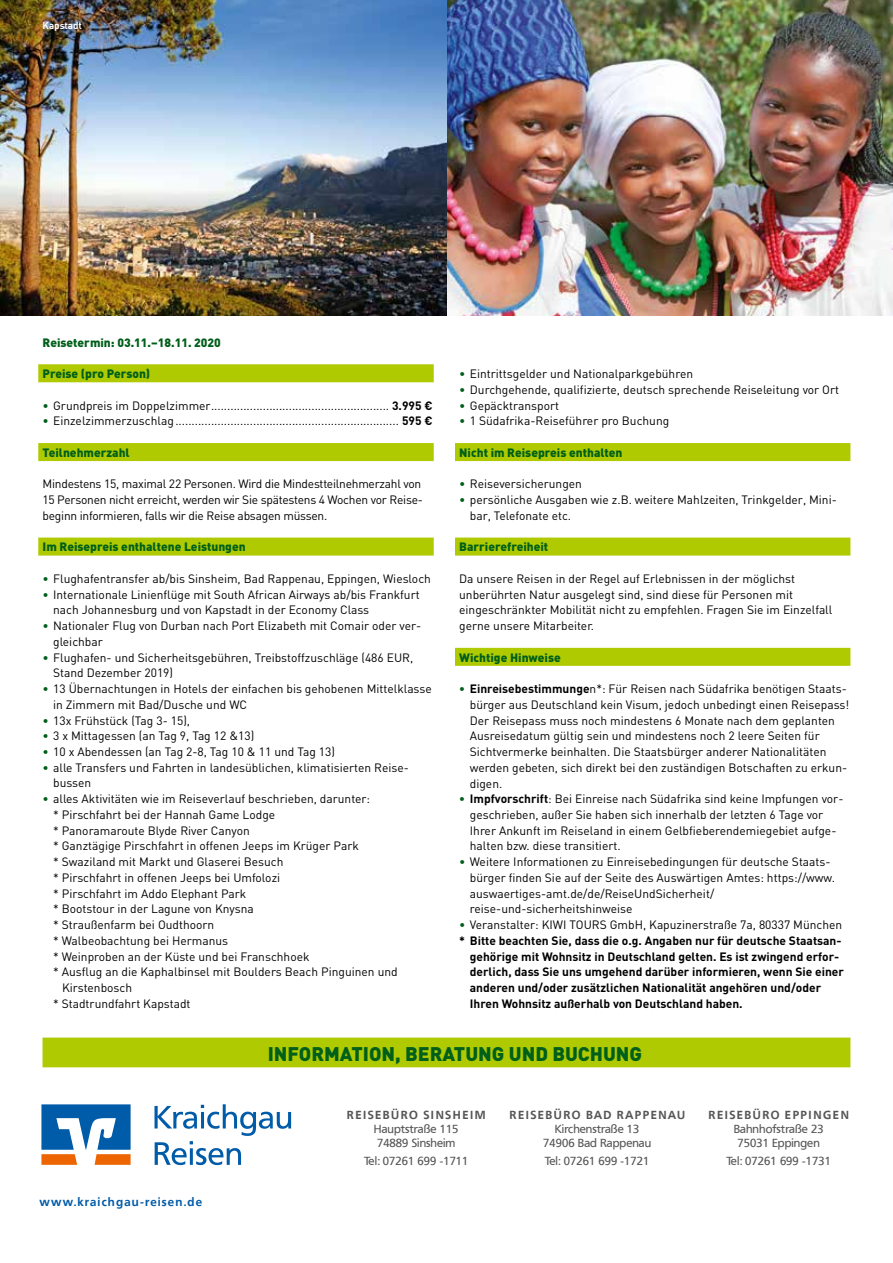
<style>
.page{position:relative;width:893px;height:1263px;background:#fff}
.page>*{position:absolute;margin:0;border:0;box-sizing:border-box;transform-origin:0 0}
.t1{font:900 19.5px "DIN";color:#005f1a}
.t2{font:12px/15.8px "DIN";color:#000}
.t3{font:700 12px "DIN";color:#000}
.t4{font:12px/15.8px "DIN";letter-spacing:-.02em;color:#000}
.t5{font:900 12px "DIN";color:#005f1a}
.t6{font:11.7px/14.2px "Frutiger VR";color:#565655;text-align:center}
.t7{font:700 11.7px "Frutiger VR";letter-spacing:.14em;color:#565655}
.t8{font:700 11.7px "Frutiger VR";letter-spacing:.1em;color:#005ba9}
.t9{font:700 11.7px "Frutiger VR";letter-spacing:.12em;color:#565655}
.t10{font:700 9.75px "DIN";color:#fff}
.s1{color:#005f1a}
.s2{font-weight:700}
.s3{font-weight:700;color:#005f1a}
</style>
<div class="page">
<img style="left:446px;top:0;width:447px;height:315px">
<div style="left:38px;top:364px;width:396px;height:18px;background:#afca00"></div>
<div style="left:38px;top:443px;width:396px;height:18px;background:#afca00"></div>
<div style="left:38px;top:538px;width:396px;height:18px;background:#afca00"></div>
<div style="left:455px;top:443px;width:395px;height:18px;background:#afca00"></div>
<div style="left:455px;top:538px;width:395px;height:18px;background:#afca00"></div>
<div style="left:455px;top:648px;width:395px;height:18px;background:#afca00"></div>
<img style="left:0;top:0;width:446px;height:315px">
<div style="left:43px;top:1037px;width:807px;height:30px;background:#afca00"></div>
<svg style="left:41px;top:1104px;width:90px;height:61px"></svg>
<svg style="left:154px;top:1104px;width:137px;height:61px"></svg>
<p class="t10" style="left:43px;top:19px;width:41px">Kapstadt</p>
<p class="t5" style="left:43px;top:334px;width:180px">Reisetermin: 03.11.–18.11. 2020</p>
<p class="t5" style="left:43px;top:366px;width:109px">Preise (pro Person)</p>
<p class="t2" style="left:43px;top:397px;width:391px"><span class="s1">•</span> Grundpreis im Doppelzimmer....................................................... <span class="s2">3.995 ¤</span></p>
<p class="t2" style="left:43px;top:413px;width:391px"><span class="s1">•</span> Einzelzimmerzuschlag..................................................................... <span class="s2">595 €</span></p>
<p class="t5" style="left:43px;top:444px;width:89px">Teilnehmerzahl</p>
<p class="t4" style="left:43px;top:476px;width:382px">Mindestens 15, maximal 22 Personen. Wird die Mindestteilnehmerzahl von<br>15 Personen nicht erreicht, werden wir Sie spätestens 4 Wochen vor Reise&shy;beginn informieren, falls wir die Reise absagen müssen.</p>
<p class="t5" style="left:43px;top:539px;width:205px">Im Reisepreis enthaltene Leistungen</p>
<p class="t2" style="left:43px;top:570px;width:390px"><span class="s1">•</span> Flughafentransfer ab/bis Sinsheim, Bad Rappenau, Eppingen, Wiesloch</p>
<p class="t2" style="left:53px;top:586px;width:368px;text-indent:-11px"><span class="s1">•</span> Internationale Linienflüge mit South African Airways ab/bis Frankfurt nach Johannesburg und von Kapstadt in der Economy Class</p>
<p class="t2" style="left:53px;top:618px;width:370px;text-indent:-11px"><span class="s1">•</span> Nationaler Flug von Durban nach Port Elizabeth mit Comair oder ver&shy;gleichbar</p>
<p class="t2" style="left:53px;top:649px;width:362px;text-indent:-11px"><span class="s1">•</span> Flughafen- und Sicherheitsgebühren, Treibstoffzuschläge (486 EUR,<br>Stand Dezember 2019)</p>
<p class="t2" style="left:53px;top:680px;width:380px;text-indent:-11px"><span class="s1">•</span> 13 Übernachtungen in Hotels der einfachen bis gehobenen Mittelklasse in Zimmern mit Bad/Dusche und WC</p>
<p class="t2" style="left:43px;top:712px;width:149px"><span class="s1">•</span> 13x Frühstück (Tag 3- 15),</p>
<p class="t2" style="left:43px;top:728px;width:213px"><span class="s1">•</span> 3 x Mittagessen (an Tag 9, Tag 12 &amp;13)</p>
<p class="t2" style="left:43px;top:743px;width:294px"><span class="s1">•</span> 10 x Abendessen (an Tag 2-8, Tag 10 &amp; 11 und Tag 13)</p>
<p class="t2" style="left:53px;top:759px;width:357px;text-indent:-11px"><span class="s1">•</span> alle Transfers und Fahrten in landesüblichen, klimatisierten Reise&shy;bussen</p>
<p class="t2" style="left:43px;top:791px;width:329px"><span class="s1">•</span> alles Aktivitäten wie im Reiseverlauf beschrieben, darunter:</p>
<p class="t2" style="left:53px;top:806px;width:224px">* Pirschfahrt bei der Hannah Game Lodge</p>
<p class="t2" style="left:53px;top:822px;width:198px">* Panoramaroute Blyde River Canyon</p>
<p class="t2" style="left:53px;top:838px;width:307px">* Ganztägige Pirschfahrt in offenen Jeeps im Krüger Park</p>
<p class="t2" style="left:53px;top:854px;width:232px">* Swaziland mit Markt und Glaserei Besuch</p>
<p class="t2" style="left:53px;top:869px;width:229px">* Pirschfahrt in offenen Jeeps bei Umfolozi</p>
<p class="t2" style="left:53px;top:885px;width:195px">* Pirschfahrt im Addo Elephant Park</p>
<p class="t2" style="left:53px;top:901px;width:202px">* Bootstour in der Lagune von Knysna</p>
<p class="t2" style="left:53px;top:917px;width:163px">* Straußenfarm bei Oudthoorn</p>
<p class="t2" style="left:53px;top:932px;width:177px">* Walbeobachtung bei Hermanus</p>
<p class="t2" style="left:53px;top:948px;width:258px">* Weinproben an der Küste und bei Franschhoek</p>
<p class="t2" style="left:53px;top:964px;width:346px">* Ausflug an die Kaphalbinsel mit Boulders Beach Pinguinen und</p>
<p class="t2" style="left:62px;top:980px;width:72px">Kirstenbosch</p>
<p class="t2" style="left:53px;top:995px;width:139px">* Stadtrundfahrt Kapstadt</p>
<p class="t2" style="left:459px;top:366px;width:235px"><span class="s1">•</span> Eintrittsgelder und Nationalparkgebühren</p>
<p class="t2" style="left:459px;top:381px;width:381px"><span class="s1">•</span> Durchgehende, qualifizierte, deutsch sprechende Reiseleitung vor Ort</p>
<p class="t2" style="left:459px;top:397px;width:101px"><span class="s1">•</span> Gepäcktransport</p>
<p class="t2" style="left:459px;top:413px;width:212px"><span class="s1">•</span> 1 Südafrika-Reiseführer pro Buchung</p>
<p class="t5" style="left:459px;top:444px;width:165px">Nicht im Reisepreis enthalten</p>
<p class="t2" style="left:459px;top:476px;width:124px"><span class="s1">•</span> Reiseversicherungen</p>
<p class="t2" style="left:470px;top:492px;width:368px;text-indent:-11px"><span class="s1">•</span> persönliche Ausgaben wie z.B. weitere Mahlzeiten, Trinkgelder, Mini&shy;bar, Telefonate etc.</p>
<p class="t5" style="left:459px;top:539px;width:91px">Barrierefreiheit</p>
<p class="t2" style="left:459px;top:570px;width:375px">Da unsere Reisen in der Regel auf Erlebnissen in der möglichst unberührten Natur ausgelegt sind, sind diese für Personen mit eingeschränkter Mobilität nicht zu empfehlen. Fragen Sie im Einzelfall gerne unsere Mitarbeiter.</p>
<p class="t5" style="left:459px;top:649px;width:103px">Wichtige Hinweise</p>
<p class="t2" style="left:470px;top:681px;width:381px;text-indent:-11px"><span class="s3">•</span> <span class="s2">Einreisebestimmunge</span>n*: Für Reisen nach Südafrika benötigen Staats&shy;bürger aus Deutschland kein Visum, jedoch unbedingt einen Reisepass!<br>Der Reisepass muss noch mindestens 6 Monate nach dem geplanten Ausreisedatum gültig sein und mindestens noch 2 leere Seiten für Sichtvermerke beinhalten. Die Staatsbürger anderer Nationalitäten werden gebeten, sich direkt bei den zuständigen Botschaften zu erkun&shy;digen.</p>
<p class="t2" style="left:470px;top:791px;width:375px;text-indent:-11px"><span class="s3">•</span> <span class="s2">Impfvorschrift</span>: Bei Einreise nach Südafrika sind keine Impfungen vor&shy;geschrieben, außer Sie haben sich innerhalb der letzten 6 Tage vor Ihrer Ankunft im Reiseland in einem Gelbfieberendemiegebiet aufge&shy;halten bzw. diese transitiert.</p>
<p class="t2" style="left:470px;top:854px;width:367px;text-indent:-11px"><span class="s1">•</span> Weitere Informationen zu Einreisebedingungen für deutsche Staats&shy;bürger finden Sie auf der Seite des Auswärtigen Amtes: https://www. auswaertiges-amt.de/de/ReiseUndSicherheit/ reise-und-sicherheitshinweise</p>
<p class="t2" style="left:459px;top:917px;width:385px"><span class="s1">•</span> Veranstalter: KIWI TOURS GmbH, Kapuzinerstraße 7a, 80337 München</p>
<p class="t3" style="left:459px;top:933px;width:384px">* Bitte beachten Sie, dass die o.g. Angaben nur für deutsche Staatsan-</p>
<p class="t3" style="left:470px;top:948px;width:371px">gehörige mit Wohnsitz in Deutschland gelten. Es ist zwingend erfor-</p>
<p class="t3" style="left:470px;top:964px;width:376px">derlich, dass Sie uns umgehend darüber informieren, wenn Sie einer</p>
<p class="t3" style="left:470px;top:980px;width:353px">anderen und/oder zusätzlichen Nationalität angehören und/oder</p>
<p class="t3" style="left:470px;top:996px;width:274px">Ihren Wohnsitz außerhalb von Deutschland haben.</p>
<p class="t8" style="left:40px;top:1195px;width:164px">www.kraichgau-reisen.de</p>
<h1 class="t1" style="left:268px;top:1040px;width:376px">INFORMATION, BERATUNG UND BUCHUNG</h1>
<p class="t7" style="left:347px;top:1108px;width:141px">REISEBÜRO SINSHEIM</p>
<p class="t6" style="left:374px;top:1122px;width:86px;text-align:left">Hauptstraße 115<br>74889 Sinsheim</p>
<p class="t6" style="left:364px;top:1154px;width:106px">Tel: 07261 699 -1711</p>
<p class="t9" style="left:509px;top:1108px;width:177px">REISEBÜRO BAD RAPPENAU</p>
<p class="t6" style="left:543px;top:1122px;width:110px">Kirchenstraße 13<br>74906 Bad Rappenau</p>
<p class="t6" style="left:545px;top:1154px;width:106px">Tel: 07261 699 -1721</p>
<p class="t7" style="left:708px;top:1108px;width:142px">REISEBÜRO EPPINGEN</p>
<p class="t6" style="left:734px;top:1122px;width:91px">Bahnhofstraße 23<br>75031 Eppingen</p>
<p class="t6" style="left:726px;top:1154px;width:106px">Tel: 07261 699 -1731</p>
</div>
